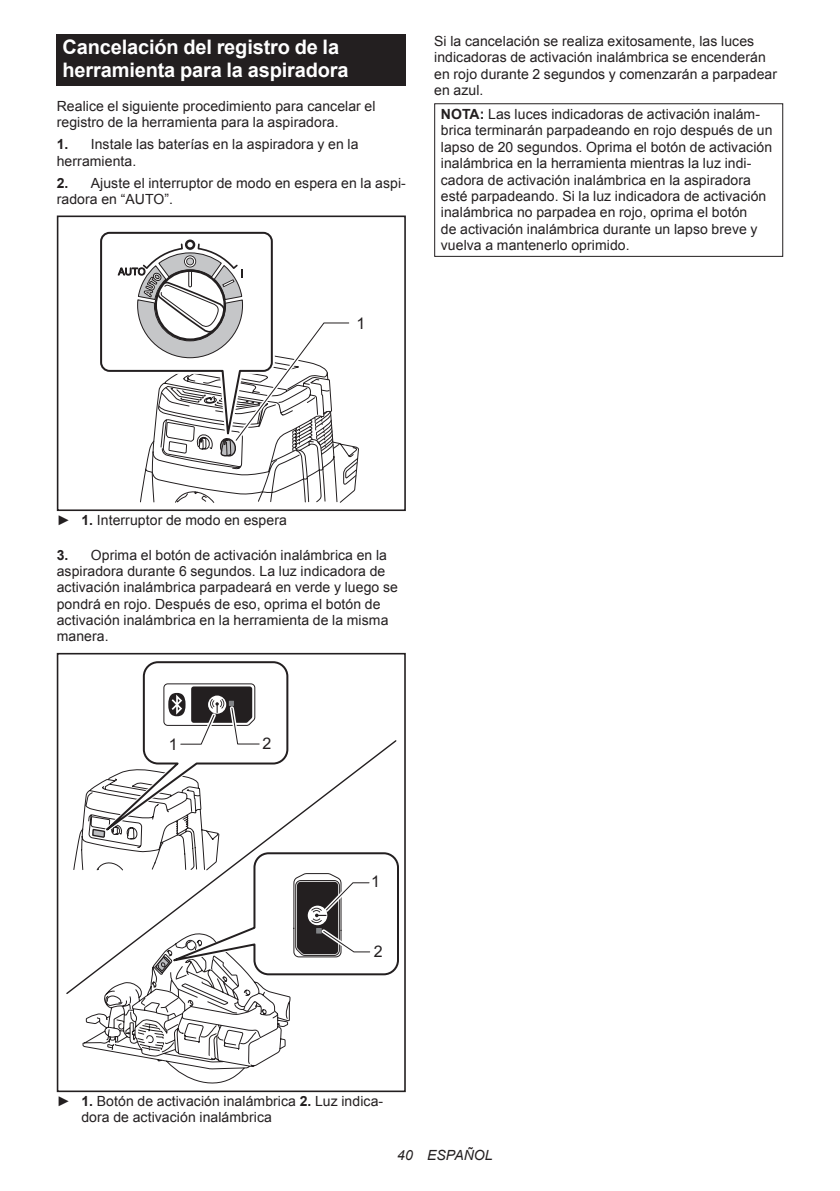
<style>
.page{position:relative;width:840px;height:1191px;background:#fff}
.page>*{position:absolute;margin:0;border:0;box-sizing:border-box;transform-origin:0 0}
.t1{font:700 20px/23.4px "Arial";letter-spacing:-.01em;color:#fff}
.t2{font:16px "Arial";color:#231f20}
.t3{font:14px/16.4px "Arial";letter-spacing:.005em;color:#231f20}
.t4{font:italic 14px "Arial";letter-spacing:.005em;color:#231f20}
.s1{font-weight:700}
</style>
<div class="page">
<div style="left:57px;top:34px;width:348px;height:52px;background:#231f20"></div>
<div style="left:57px;top:215px;width:348px;height:296px;border:2px solid #231f20"></div>
<svg style="left:99px;top:231px;width:259px;height:280px"></svg>
<div style="left:57px;top:653px;width:348px;height:439px;border:2px solid #231f20"></div>
<svg style="left:73px;top:661px;width:329px;height:431px"></svg>
<div style="left:434px;top:103px;width:348px;height:154px;border:1px solid #231f20"></div>
<h1 class="t1" style="left:62px;top:36px;width:287px">Cancelación del registro de la herramienta para la aspiradora</h1>
<p class="t3" style="left:57px;top:98px;width:320px">Realice el siguiente procedimiento para cancelar el registro de la herramienta para la aspiradora.</p>
<p class="t3" style="left:57px;top:136px;width:303px"><span class="s1">1.</span> Instale las baterías en la aspiradora y en la herramienta.</p>
<p class="t3" style="left:57px;top:175px;width:350px"><span class="s1">2.</span> Ajuste el interruptor de modo en espera en la aspi&shy;radora en “AUTO”.</p>
<p class="t2" style="left:356px;top:312px;width:10px">1</p>
<p class="t3" style="left:434px;top:33px;width:344px">Si la cancelación se realiza exitosamente, las luces indicadoras de activación inalámbrica se encenderán en rojo durante 2 segundos y comenzarán a parpadear en azul.</p>
<p class="t3" style="left:440px;top:106px;width:333px"><span class="s1">NOTA:</span> Las luces indicadoras de activación inalám&shy;brica terminarán parpadeando en rojo después de un lapso de 20 segundos. Oprima el botón de activación inalámbrica en la herramienta mientras la luz indi&shy;cadora de activación inalámbrica en la aspiradora esté parpadeando. Si la luz indicadora de activación inalámbrica no parpadea en rojo, oprima el botón<br>de activación inalámbrica durante un lapso breve y vuelva a mantenerlo oprimido.</p>
<p class="t3" style="left:57px;top:512px;width:231px">► <span class="s1">1.</span> Interruptor de modo en espera</p>
<p class="t3" style="left:57px;top:546px;width:342px"><span class="s1">3.</span> Oprima el botón de activación inalámbrica en la aspiradora durante 6 segundos. La luz indicadora de activación inalámbrica parpadeará en verde y luego se pondrá en rojo. Después de eso, oprima el botón de activación inalámbrica en la herramienta de la misma manera.</p>
<p class="t2" style="left:169px;top:733px;width:10px">1</p>
<p class="t2" style="left:262px;top:733px;width:10px">2</p>
<p class="t2" style="left:371px;top:870px;width:10px">1</p>
<p class="t2" style="left:373px;top:941px;width:10px">2</p>
<p class="t3" style="left:81px;top:1092px;width:303px;text-indent:-25px">► <span class="s1">1.</span> Botón de activación inalámbrica <span class="s1">2.</span> Luz indica&shy;dora de activación inalámbrica</p>
<p class="t4" style="left:397px;top:1146px;width:97px">40 ESPAÑOL</p>
</div>
